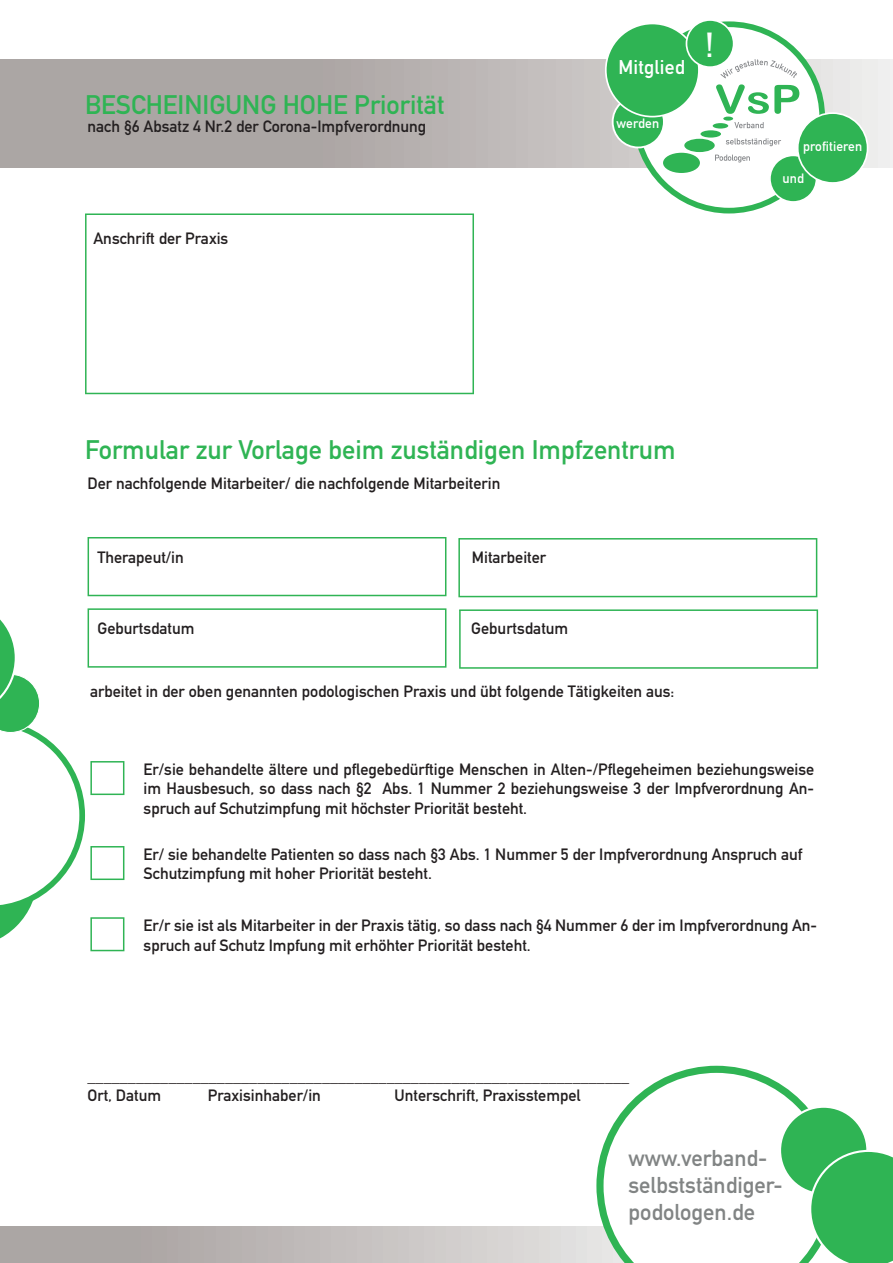
<style>
.page{position:relative;width:893px;height:1263px;background:#fff}
.page>*{position:absolute;margin:0;border:0;box-sizing:border-box;transform-origin:0 0}
.t1{font:700 34.35px "DIN Alternate";color:#fff}
.t2{font:700 26.4px "DIN Alternate";color:#2fb454}
.t3{font:700 22.5px/27.2px "DIN Alternate";color:#818484}
.t4{font:700 19.65px "DIN Alternate";letter-spacing:.01em;color:#fff}
.t5{font:700 16.2px/19.4px "DIN Alternate";color:#231f20}
.t6{font:700 13.35px "DIN Alternate";letter-spacing:.01em;color:#fff}
</style>
<div class="page">
<svg style="left:0;top:1226px;width:596px;height:37px;background:#c0bcba"></svg>
<svg style="left:0;top:59px;width:893px;height:108px;background:#b5b0ae"></svg>
<svg style="left:605px;top:20px;width:263px;height:193px"></svg>
<svg style="left:596px;top:1066px;width:210px;height:197px"></svg>
<svg style="left:779px;top:1106px;width:114px;height:157px"></svg>
<svg style="left:85px;top:213px;width:389px;height:181px"></svg>
<svg style="left:459px;top:609px;width:359px;height:60px"></svg>
<svg style="left:458px;top:538px;width:359px;height:59px"></svg>
<svg style="left:0;top:537px;width:446px;height:414px"></svg>
<h2 class="t2" style="left:85px;top:85px;width:361px">BESCHEINIGUNG HOHE Priorität</h2>
<p class="t5" style="left:88px;top:115px;width:340px">nach §6 Absatz 4 Nr.2 der Corona-Impfverordnung</p>
<p class="t5" style="left:93px;top:227px;width:136px">Anschrift der Praxis</p>
<p class="t4" style="left:618px;top:52px;width:68px">Mitglied</p>
<p class="t6" style="left:616px;top:113px;width:44px">werden</p>
<h1 class="t1" style="left:705px;top:19px;width:10px">!</h1>
<p class="t6" style="left:803px;top:136px;width:61px">profitieren</p>
<p class="t6" style="left:782px;top:168px;width:23px">und</p>
<h2 class="t2" style="left:85px;top:429px;width:592px">Formular zur Vorlage beim zuständigen Impfzentrum</h2>
<p class="t5" style="left:88px;top:472px;width:414px">Der nachfolgende Mitarbeiter/ die nachfolgende Mitarbeiterin</p>
<p class="t5" style="left:98px;top:547px;width:88px">Therapeut/in</p>
<p class="t5" style="left:98px;top:617px;width:99px">Geburtsdatum</p>
<p class="t5" style="left:472px;top:547px;width:76px">Mitarbeiter</p>
<p class="t5" style="left:471px;top:617px;width:99px">Geburtsdatum</p>
<p class="t5" style="left:90px;top:680px;width:586px">arbeitet in der oben genannten podologischen Praxis und übt folgende Tätigkeiten aus:</p>
<p class="t5" style="left:144px;top:759px;width:672px;text-align:justify">Er/sie behandelte ältere und pflegebedürftige Menschen in Alten-/Pflegeheimen beziehungsweise im Hausbesuch, so dass nach §2 Abs. 1 Nummer 2 beziehungsweise 3 der Impfverordnung An&shy;spruch auf Schutzimpfung mit höchster Priorität besteht.</p>
<p class="t5" style="left:144px;top:843px;width:660px">Er/ sie behandelte Patienten so dass nach §3 Abs. 1 Nummer 5 der Impfverordnung Anspruch auf<br>Schutzimpfung mit hoher Priorität besteht.</p>
<p class="t5" style="left:144px;top:915px;width:675px">Er/r sie ist als Mitarbeiter in der Praxis tätig, so dass nach §4 Nummer 6 der im Impfverordnung An&shy;spruch auf Schutz Impfung mit erhöhter Priorität besteht.</p>
<p class="t5" style="left:88px;top:1065px;width:543px">___________________________________________________________________<br>Ort, Datum</p>
<p class="t5" style="left:208px;top:1085px;width:115px">Praxisinhaber/in</p>
<p class="t5" style="left:395px;top:1085px;width:188px">Unterschrift, Praxisstempel</p>
<h3 class="t3" style="left:628px;top:1143px;width:156px">www.verband&shy;selbstständiger&shy;podologen.de</h3>
</div>
